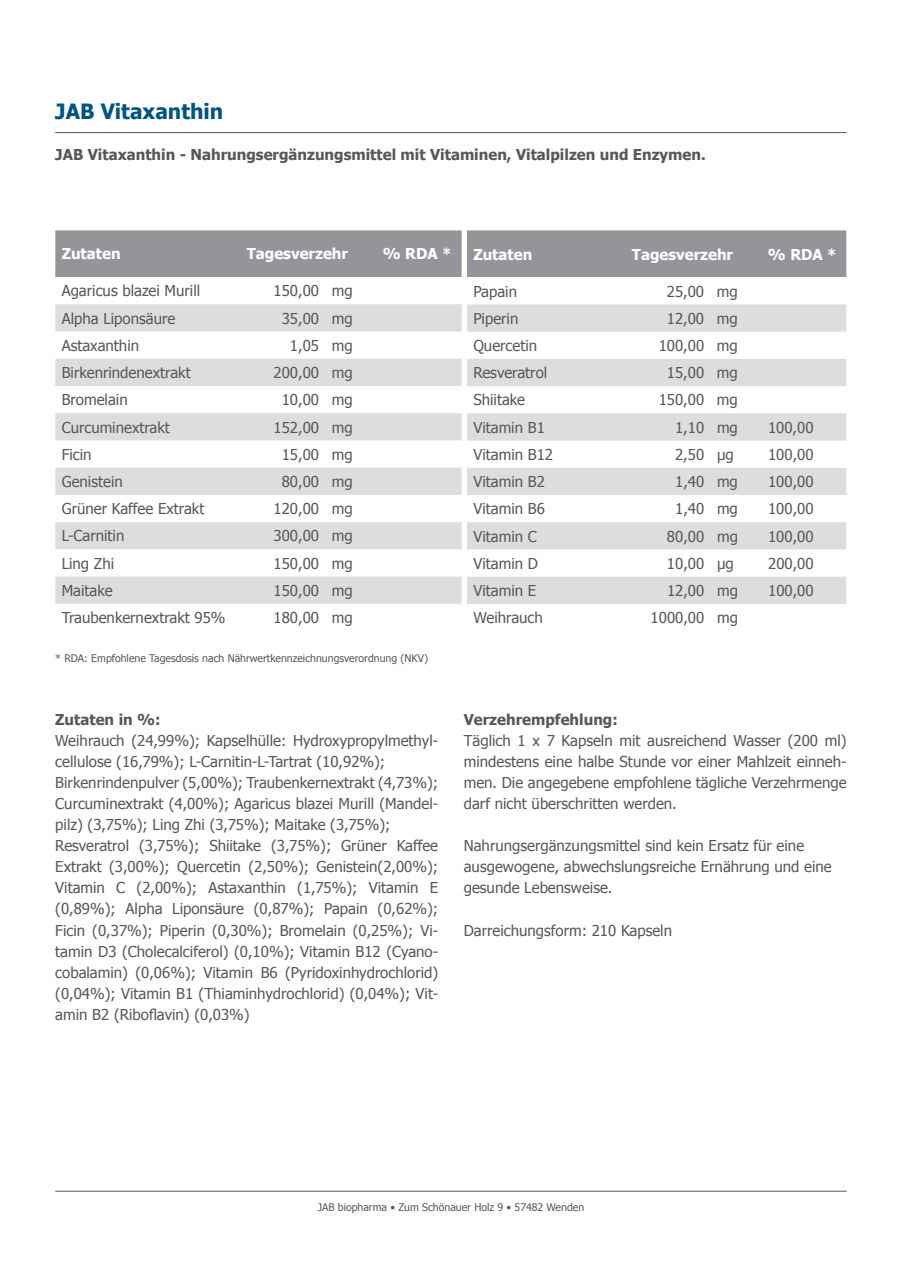
<style>
.page{position:relative;width:902px;height:1272px;background:#fff}
.page>*{position:absolute;margin:0;border:0;box-sizing:border-box;transform-origin:0 0}
.t1{font:700 21px "Tahoma";color:#005480}
.t2{font:15px/21px "Tahoma";color:#57585a}
.t3{font:700 15px "Tahoma";color:#57585a}
.t4{font:700 15px "Tahoma";color:#fff}
.t5{font:10.5px "Tahoma";color:#57585a}
</style>
<div class="page">
<div style="left:55px;top:230px;width:406px;height:47px;background:#939598"></div>
<svg style="left:55px;top:304px;width:406px;height:299px;fill:#dcdddf"></svg>
<hr style="left:55px;top:132px;width:791px;height:1px;background:#57585a">
<hr style="left:55px;top:1190px;width:791px;height:1px;background:#57585a">
<div style="left:467px;top:230px;width:379px;height:47px;background:#939598"></div>
<svg style="left:467px;top:304px;width:379px;height:28px;background:#dcdddf"></svg>
<svg style="left:467px;top:359px;width:379px;height:245px;fill:#dcdddf"></svg>
<h1 class="t1" style="left:55px;top:96px;width:169px">JAB Vitaxanthin</h1>
<p class="t3" style="left:55px;top:144px;width:652px">JAB Vitaxanthin - Nahrungsergänzungsmittel mit Vitaminen, Vitalpilzen und Enzymen.</p>
<p class="t4" style="left:62px;top:243px;width:60px">Zutaten</p>
<p class="t4" style="left:247px;top:243px;width:103px">Tagesverzehr</p>
<p class="t4" style="left:383px;top:243px;width:70px">% RDA *</p>
<p class="t2" style="left:62px;top:280px;width:140px">Agaricus blazei Murill</p>
<p class="t2" style="left:273px;top:280px;width:81px">150,00 mg</p>
<p class="t2" style="left:62px;top:307px;width:115px">Alpha Liponsäure</p>
<p class="t2" style="left:282px;top:307px;width:72px">35,00 mg</p>
<p class="t2" style="left:62px;top:334px;width:79px">Astaxanthin</p>
<p class="t2" style="left:290px;top:334px;width:64px">1,05 mg</p>
<p class="t2" style="left:62px;top:361px;width:130px">Birkenrindenextrakt</p>
<p class="t2" style="left:273px;top:361px;width:81px">200,00 mg</p>
<p class="t2" style="left:62px;top:388px;width:67px">Bromelain</p>
<p class="t2" style="left:282px;top:388px;width:72px">10,00 mg</p>
<p class="t2" style="left:62px;top:416px;width:110px">Curcuminextrakt</p>
<p class="t2" style="left:273px;top:416px;width:81px">152,00 mg</p>
<p class="t2" style="left:62px;top:443px;width:31px">Ficin</p>
<p class="t2" style="left:282px;top:443px;width:72px">15,00 mg</p>
<p class="t2" style="left:62px;top:470px;width:63px">Genistein</p>
<p class="t2" style="left:282px;top:470px;width:72px">80,00 mg</p>
<p class="t2" style="left:62px;top:497px;width:144px">Grüner Kaffee Extrakt</p>
<p class="t2" style="left:273px;top:497px;width:81px">120,00 mg</p>
<p class="t2" style="left:62px;top:525px;width:64px">L-Carnitin</p>
<p class="t2" style="left:273px;top:525px;width:81px">300,00 mg</p>
<p class="t2" style="left:62px;top:552px;width:54px">Ling Zhi</p>
<p class="t2" style="left:273px;top:552px;width:81px">150,00 mg</p>
<p class="t2" style="left:62px;top:579px;width:53px">Maitake</p>
<p class="t2" style="left:273px;top:579px;width:81px">150,00 mg</p>
<p class="t2" style="left:62px;top:606px;width:165px">Traubenkernextrakt 95%</p>
<p class="t2" style="left:273px;top:606px;width:81px">180,00 mg</p>
<p class="t5" style="left:55px;top:651px;width:374px">* RDA: Empfohlene Tagesdosis nach Nährwertkennzeichnungsverordnung (NKV)</p>
<p class="t4" style="left:473px;top:243px;width:60px">Zutaten</p>
<p class="t4" style="left:631px;top:243px;width:103px">Tagesverzehr</p>
<p class="t4" style="left:767px;top:243px;width:70px">% RDA *</p>
<p class="t2" style="left:473px;top:280px;width:45px">Papain</p>
<p class="t2" style="left:666px;top:280px;width:72px">25,00 mg</p>
<p class="t2" style="left:473px;top:307px;width:47px">Piperin</p>
<p class="t2" style="left:666px;top:307px;width:72px">12,00 mg</p>
<p class="t2" style="left:473px;top:334px;width:65px">Quercetin</p>
<p class="t2" style="left:658px;top:334px;width:81px">100,00 mg</p>
<p class="t2" style="left:473px;top:361px;width:75px">Resveratrol</p>
<p class="t2" style="left:666px;top:361px;width:72px">15,00 mg</p>
<p class="t2" style="left:473px;top:389px;width:53px">Shiitake</p>
<p class="t2" style="left:658px;top:389px;width:81px">150,00 mg</p>
<p class="t2" style="left:473px;top:416px;width:73px">Vitamin B1</p>
<p class="t2" style="left:675px;top:416px;width:64px">1,10 mg</p>
<p class="t2" style="left:768px;top:416px;width:47px">100,00</p>
<p class="t2" style="left:473px;top:443px;width:81px">Vitamin B12</p>
<p class="t2" style="left:675px;top:443px;width:60px">2,50 µg</p>
<p class="t2" style="left:768px;top:443px;width:47px">100,00</p>
<p class="t2" style="left:473px;top:470px;width:73px">Vitamin B2</p>
<p class="t2" style="left:675px;top:470px;width:64px">1,40 mg</p>
<p class="t2" style="left:768px;top:470px;width:47px">100,00</p>
<p class="t2" style="left:473px;top:497px;width:73px">Vitamin B6</p>
<p class="t2" style="left:675px;top:497px;width:64px">1,40 mg</p>
<p class="t2" style="left:768px;top:497px;width:47px">100,00</p>
<p class="t2" style="left:473px;top:525px;width:65px">Vitamin C</p>
<p class="t2" style="left:667px;top:525px;width:72px">80,00 mg</p>
<p class="t2" style="left:768px;top:525px;width:47px">100,00</p>
<p class="t2" style="left:473px;top:552px;width:66px">Vitamin D</p>
<p class="t2" style="left:667px;top:552px;width:68px">10,00 µg</p>
<p class="t2" style="left:768px;top:552px;width:47px">200,00</p>
<p class="t2" style="left:473px;top:579px;width:64px">Vitamin E</p>
<p class="t2" style="left:667px;top:579px;width:72px">12,00 mg</p>
<p class="t2" style="left:768px;top:579px;width:47px">100,00</p>
<p class="t2" style="left:473px;top:606px;width:71px">Weihrauch</p>
<p class="t2" style="left:650px;top:606px;width:89px">1000,00 mg</p>
<p class="t3" style="left:55px;top:709px;width:107px">Zutaten in %:</p>
<p class="t2" style="left:55px;top:729px;width:384px">Weihrauch (24,99%); Kapselhülle: Hydroxypropylmethyl&shy;cellulose (16,79%); L-Carnitin-L-Tartrat (10,92%); Birkenrindenpulver (5,00%); Traubenkernextrakt (4,73%); Curcuminextrakt (4,00%); Agaricus blazei Murill (Mandel&shy;pilz) (3,75%); Ling Zhi (3,75%); Maitake (3,75%); Resveratrol (3,75%); Shiitake (3,75%); Grüner Kaffee Extrakt (3,00%); Quercetin (2,50%); Genistein(2,00%); Vitamin C (2,00%); Astaxanthin (1,75%); Vitamin E (0,89%); Alpha Liponsäure (0,87%); Papain (0,62%); Ficin (0,37%); Piperin (0,30%); Bromelain (0,25%); Vi&shy;tamin D3 (Cholecalciferol) (0,10%); Vitamin B12 (Cyano&shy;cobalamin) (0,06%); Vitamin B6 (Pyridoxinhydrochlorid) (0,04%); Vitamin B1 (Thiaminhydrochlorid) (0,04%); Vit&shy;amin B2 (Riboflavin) (0,03%)</p>
<p class="t3" style="left:463px;top:709px;width:155px">Verzehrempfehlung:</p>
<p class="t2" style="left:463px;top:729px;width:384px;text-align:justify">Täglich 1 x 7 Kapseln mit ausreichend Wasser (200 ml) mindestens eine halbe Stunde vor einer Mahlzeit einneh&shy;men. Die angegebene empfohlene tägliche Verzehrmenge darf nicht überschritten werden.</p>
<p class="t2" style="left:463px;top:834px;width:369px">Nahrungsergänzungsmittel sind kein Ersatz für eine ausgewogene, abwechslungsreiche Ernährung und eine gesunde Lebensweise.</p>
<p class="t2" style="left:463px;top:918px;width:210px">Darreichungsform: 210 Kapseln</p>
<p class="t5" style="left:318px;top:1200px;width:268px">JAB biopharma • Zum Schönauer Holz 9 • 57482 Wenden</p>
</div>
